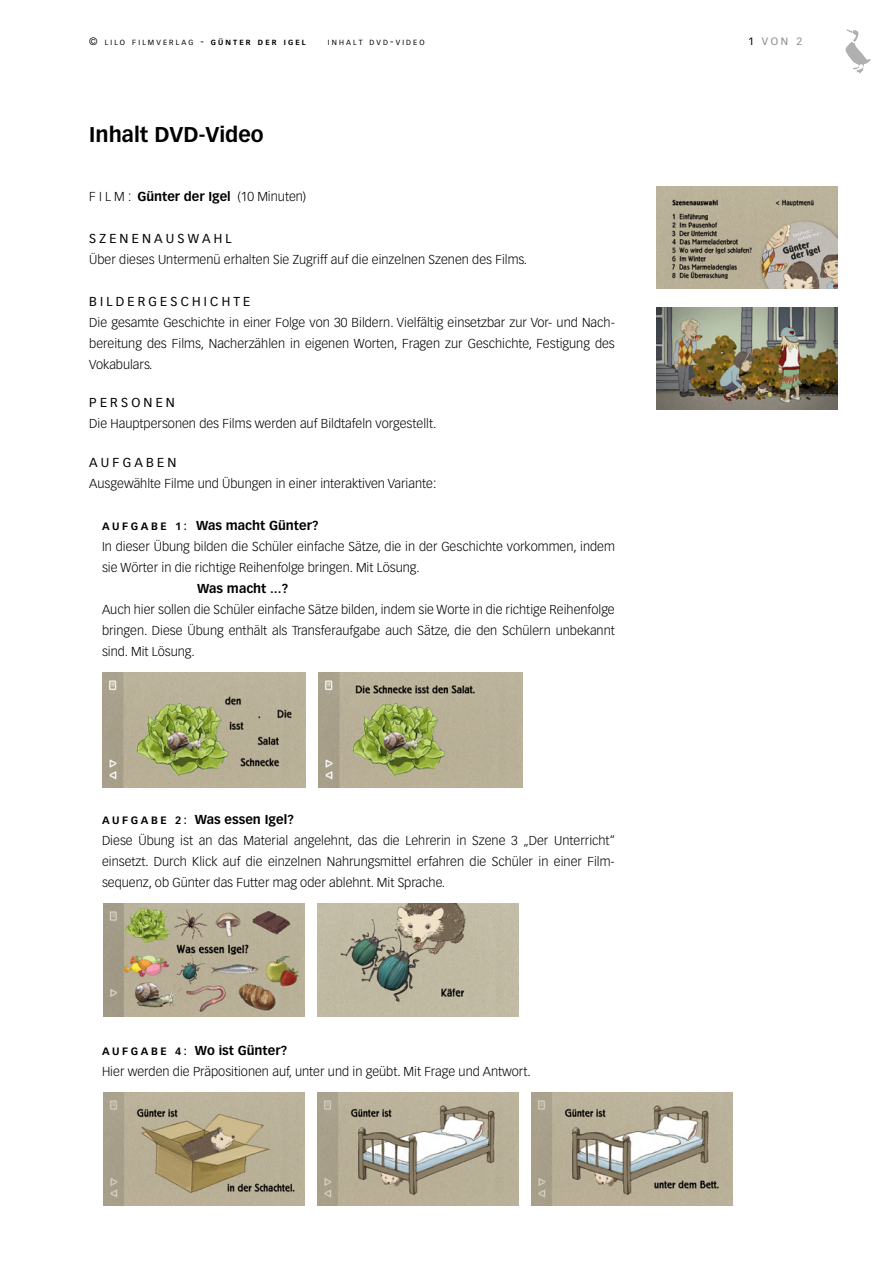
<style>
.page{position:relative;width:893px;height:1263px;background:#fff}
.page>*{position:absolute;margin:0;border:0;box-sizing:border-box;transform-origin:0 0}
.t1{font:700 21px "Vectora LT Std";color:#000}
.t2{font:300 12.75px/21px "Vectora LT Std";color:#000}
.t3{font:12.75px "Vectora LT Std";letter-spacing:.25em;color:#000}
.t4{font:700 12.75px "Vectora LT Std";color:#000}
.t5{font:10.5px "Vectora LT Std";color:#8a8a8a}
.t6{font:7.35px "Vectora LT Std";letter-spacing:.285em;color:#000}
.s1{font-size:10.5px}
.s2{font-weight:700}
.s3{color:#000}
.s4{font-weight:700;font-size:10.5px}
</style>
<div class="page">
<svg style="left:846px;top:30px;width:25px;height:44px"></svg>
<img style="left:656px;top:307px;width:181px;height:102px">
<img style="left:102px;top:673px;width:204px;height:114px">
<img style="left:319px;top:673px;width:204px;height:114px">
<img style="left:318px;top:903px;width:201px;height:113px">
<img style="left:104px;top:903px;width:200px;height:113px">
<img style="left:318px;top:1093px;width:201px;height:113px">
<img style="left:104px;top:1093px;width:200px;height:113px">
<img style="left:532px;top:1093px;width:201px;height:113px">
<img style="left:656px;top:187px;width:181px;height:102px">
<p class="t6" style="left:89px;top:38px;width:218px"><span class="s1">©</span> LILO FILMVERLAG <span class="s1">-</span> <span class="s2">GÜNTER DER IGEL</span></p>
<p class="t6" style="left:328px;top:38px;width:98px">INHALT DVD<span class="s1">-</span>VIDEO</p>
<p class="t5" style="left:748px;top:35px;width:56px"><span class="s3">1</span> VON 2</p>
<h1 class="t1" style="left:89px;top:122px;width:176px">Inhalt DVD-Video</h1>
<p class="t2" style="left:89px;top:186px;width:218px">F i l m : <span class="s2">Günter der Igel</span> (10 Minuten)</p>
<p class="t3" style="left:89px;top:231px;width:144px">SZENENAUSWAHL</p>
<p class="t2" style="left:89px;top:249px;width:439px">Über dieses Untermenü erhalten Sie Zugriff auf die einzelnen Szenen des Films.</p>
<p class="t3" style="left:89px;top:294px;width:162px">BILDERGESCHICHTE</p>
<p class="t2" style="left:89px;top:312px;width:527px;text-align:justify">Die gesamte Geschichte in einer Folge von 30 Bildern. Vielfältig einsetzbar zur Vor- und Nach&shy;bereitung des Films, Nacherzählen in eigenen Worten, Fragen zur Geschichte, Festigung des Vokabulars.</p>
<p class="t3" style="left:89px;top:395px;width:23px">PERSONEN</p>
<p class="t2" style="left:89px;top:413px;width:349px">Die Hauptpersonen des Films werden auf Bildtafeln vorgestellt.</p>
<p class="t3" style="left:89px;top:455px;width:78px">AU FGA BEN</p>
<p class="t2" style="left:89px;top:473px;width:349px">Ausgewählte Filme und Übungen in einer interaktiven Variante:</p>
<p class="t2" style="left:102px;top:515px;width:514px"><span class="s4">A u f ga b e 1 :</span> <span class="s2">Was macht Günter?<br></span>I n dieser Übung bilden die Schüler einfache Sätze, die in der Geschichte vorkommen, indem sie Wörter in die richtige Reihenfolge bringen. Mit Lösung.</p>
<p class="t4" style="left:197px;top:580px;width:93px">Was macht ...?</p>
<p class="t2" style="left:102px;top:599px;width:514px;text-align:justify">Auch hier sollen die Schüler einfache Sätze bilden, indem sie Worte in die richtige Reihenfolge bringen. Diese Übung enthält als Transferaufgabe auch Sätze, die den Schülern unbekannt sind. Mit Lösung.</p>
<p class="t2" style="left:102px;top:809px;width:514px"><span class="s4">A u f ga b e 2 :</span> <span class="s2">Was essen Igel?<br></span>Diese Übung ist an das Material angelehnt, das die Lehrerin in Szene 3 „Der Unterricht“ einsetzt. Durch Klick auf die einzelnen Nahrungsmittel erfahren die Schüler in einer Film&shy;sequenz, ob Günter das Futter mag oder ablehnt. Mit Sprache.</p>
<p class="t2" style="left:102px;top:1040px;width:430px"><span class="s4">A u f ga b e 4 :</span> <span class="s2">Wo ist Günter?<br></span>Hier werden die Präpositionen auf, unter und in geübt. Mit Frage und Antwort.</p>
</div>
